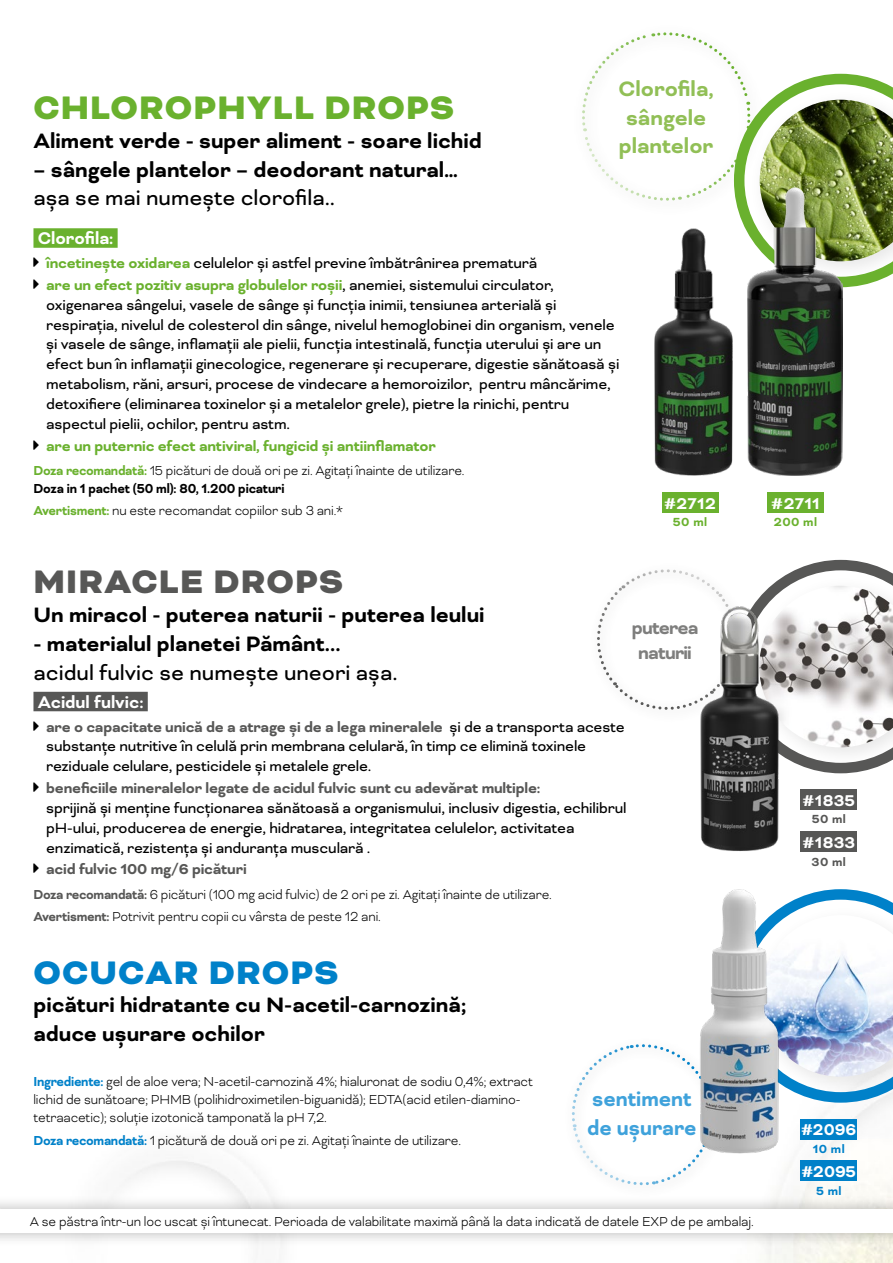
<style>
.page{position:relative;width:893px;height:1263px;background:#fff}
.page>*{position:absolute;margin:0;border:0;box-sizing:border-box;transform-origin:0 0}
.t1{font:900 37.5px "Bicyclette";letter-spacing:.03em;color:#6ab12e}
.t2{font:900 37.5px "Bicyclette";letter-spacing:.03em;color:#575756}
.t3{font:900 37.5px "Bicyclette";letter-spacing:.03em;color:#0081c9}
.t4{font:700 24px/28.8px "Bicyclette";color:#000}
.t5{font:24px "Bicyclette";color:#000}
.t6{font:700 24px/28.8px "Bicyclette";color:#91bf56;text-align:center}
.t7{font:700 24px/28.8px "Bicyclette";color:#3fa2db;scale:.95 1}
.t8{font:700 21px/25.2px "Bicyclette";letter-spacing:-.04em;color:#7e7e7d;text-align:center}
.t9{font:700 19.5px "Bicyclette";color:#fff}
.t10{font:700 18px "Bicyclette";letter-spacing:.01em;color:#fff}
.t11{font:16.5px/19.8px "Bicyclette";letter-spacing:-.01em;color:#000}
.t12{font:700 16.5px "Bicyclette";letter-spacing:-.01em;color:#575756}
.t13{font:700 16.5px "Bicyclette";letter-spacing:-.01em;color:#6ab12e}
.t14{font:300 15px/18px "Bicyclette";letter-spacing:-.01em;color:#000;scale:.93 1}
.t15{font:700 13.5px "Bicyclette";letter-spacing:.03em;color:#6ab12e}
.t16{font:700 13.5px "Bicyclette";letter-spacing:.03em;color:#575756}
.t17{font:700 13.5px "Bicyclette";color:#0081c9}
.s1{font-weight:700;color:#6ab12e}
.s2{font-weight:700}
.s3{font-weight:700;color:#575756}
.s4{font-weight:700;color:#0081c9}
</style>
<div class="page">
<svg style="left:582px;top:32px;width:311px;height:177px"></svg>
<img style="left:748px;top:188px;width:95px;height:21px">
<img style="left:654px;top:209px;width:239px;height:304px">
<svg style="left:621px;top:560px;width:272px;height:27px"></svg>
<img style="left:597px;top:587px;width:296px;height:264px">
<div style="left:800px;top:789px;width:57px;height:21px;background:#575756"></div>
<div style="left:800px;top:831px;width:57px;height:21px;background:#575756"></div>
<img style="left:571px;top:889px;width:322px;height:305px">
<div style="left:800px;top:1119px;width:57px;height:20px;background:#0081c9"></div>
<div style="left:800px;top:1161px;width:57px;height:20px;background:#0081c9"></div>
<div style="left:767px;top:493px;width:57px;height:20px;background:#6ab12e"></div>
<div style="left:0;top:1194px;width:893px;height:52px;background:#000;opacity:.3"></div>
<div style="left:0;top:1209px;width:893px;height:23px;background:#fff"></div>
<div style="left:33px;top:228px;width:85px;height:20px;background:#6ab12e"></div>
<div style="left:33px;top:692px;width:115px;height:19px;background:#575756"></div>
<h1 class="t1" style="left:33px;top:85px;width:422px">CHLOROPHYLL DROPS</h1>
<h2 class="t4" style="left:33px;top:126px;width:450px">Aliment verde - super aliment - soare lichid</h2>
<h2 class="t4" style="left:33px;top:155px;width:426px">– sângele plantelor – deodorant natural…</h2>
<h2 class="t5" style="left:33px;top:184px;width:303px">așa se mai numește clorofila..</h2>
<h2 class="t6" style="left:619px;top:74px;width:97px">Clorofila, sângele plantelor</h2>
<p class="t9" style="left:38px;top:227px;width:77px">Clorofila:</p>
<p class="t11" style="left:46px;top:252px;width:509px;line-height:21.9px"><span class="s1">încetinește oxidarea</span> celulelor și astfel previne îmbătrânirea prematură <span class="s1">are un efect pozitiv asupra globulelor roșii</span>, anemiei, sistemului circulator,</p>
<p class="t11" style="left:46px;top:295px;width:575px">oxigenarea sângelui, vasele de sânge și funcția inimii, tensiunea arterială și respirația, nivelul de colesterol din sânge, nivelul hemoglobinei din organism, venele și vasele de sânge, inflamații ale pielii, funcția intestinală, funcția uterului și are un efect bun în inflamații ginecologice, regenerare și recuperare, digestie sănătoasă și metabolism, răni, arsuri, procese de vindecare a hemoroizilor, pentru mâncărime, detoxifiere (eliminarea toxinelor și a metalelor grele), pietre la rinichi, pentru aspectul pielii, ochilor, pentru astm.</p>
<p class="t13" style="left:46px;top:436px;width:391px">are un puternic efect antiviral, fungicid și antiinflamator</p>
<p class="t14" style="left:33px;top:461px;width:465px"><span class="s1">Doza recomandată:</span> 15 picături de două ori pe zi. Agitați înainte de utilizare.<br><span class="s2">Doza in 1 pachet (50 ml): 80, 1.200 picaturi</span></p>
<p class="t14" style="left:33px;top:501px;width:334px"><span class="s1">Avertisment:</span> nu este recomandat copiilor sub 3 ani.*</p>
<p class="t10" style="left:664px;top:493px;width:53px">#2712</p>
<p class="t15" style="left:673px;top:514px;width:36px">50 ml</p>
<h1 class="t2" style="left:33px;top:560px;width:311px">MIRACLE DROPS</h1>
<h2 class="t4" style="left:33px;top:601px;width:453px">Un miracol - puterea naturii - puterea leului</h2>
<h2 class="t4" style="left:33px;top:629px;width:309px">- materialul planetei Pământ...</h2>
<h2 class="t5" style="left:33px;top:659px;width:366px">acidul fulvic se numește uneori așa.</h2>
<p class="t9" style="left:38px;top:690px;width:107px">Acidul fulvic:</p>
<p class="t11" style="left:46px;top:717px;width:580px"><span class="s3">are o capacitate unică de a atrage și de a lega mineralele</span> și de a transporta aceste substanțe nutritive în celulă prin membrana celulară, în timp ce elimină toxinele reziduale celulare, pesticidele și metalele grele.</p>
<p class="t12" style="left:46px;top:778px;width:496px">beneficiile mineralelor legate de acidul fulvic sunt cu adevărat multiple:</p>
<p class="t11" style="left:46px;top:798px;width:582px">sprijină și menține funcționarea sănătoasă a organismului, inclusiv digestia, echilibrul pH-ului, producerea de energie, hidratarea, integritatea celulelor, activitatea enzimatică, rezistența și anduranța musculară .</p>
<p class="t12" style="left:46px;top:860px;width:202px">acid fulvic 100 mg/6 picături</p>
<p class="t14" style="left:33px;top:883px;width:559px;line-height:22.2px"><span class="s3">Doza recomandată:</span> 6 picături (100 mg acid fulvic) de 2 ori pe zi. Agitați înainte de utilizare.<br><span class="s3">Avertisment:</span> Potrivit pentru copii cu vârsta de peste 12 ani.</p>
<p class="t8" style="left:632px;top:615px;width:68px">puterea naturii</p>
<h1 class="t3" style="left:33px;top:950px;width:307px">OCUCAR DROPS</h1>
<h2 class="t4" style="left:33px;top:991px;width:434px">picături hidratante cu N-acetil-carnozină; aduce ușurare ochilor</h2>
<p class="t14" style="left:33px;top:1073px;width:539px"><span class="s4">Ingrediente:</span> gel de aloe vera; N-acetil-carnozină 4%; hialuronat de sodiu 0,4%; extract lichid de sunătoare; PHMB (polihidroximetilen-biguanidă); EDTA(acid etilen-diamino&shy;tetraacetic); soluție izotonică tamponată la pH 7,2.</p>
<p class="t14" style="left:33px;top:1131px;width:461px"><span class="s4">Doza recomandată:</span> 1 picătură de două ori pe zi. Agitați înainte de utilizare.</p>
<h2 class="t7" style="left:587px;top:1085px;width:117px">sentiment de ușurare</h2>
<p class="t14" style="left:30px;top:1212px;width:780px">A se păstra într-un loc uscat și întunecat. Perioada de valabilitate maximă până la data indicată de datele EXP de pe ambalaj.</p>
<p class="t10" style="left:771px;top:493px;width:50px">#2711</p>
<p class="t15" style="left:774px;top:514px;width:45px">200 ml</p>
<p class="t10" style="left:802px;top:790px;width:54px">#1835</p>
<p class="t16" style="left:812px;top:811px;width:36px">50 ml</p>
<p class="t10" style="left:802px;top:832px;width:54px">#1833</p>
<p class="t16" style="left:812px;top:854px;width:36px">30 ml</p>
<p class="t10" style="left:801px;top:1119px;width:57px">#2096</p>
<p class="t17" style="left:813px;top:1140px;width:33px">10 ml</p>
<p class="t10" style="left:801px;top:1161px;width:56px">#2095</p>
<p class="t17" style="left:816px;top:1182px;width:27px">5 ml</p>
</div>
